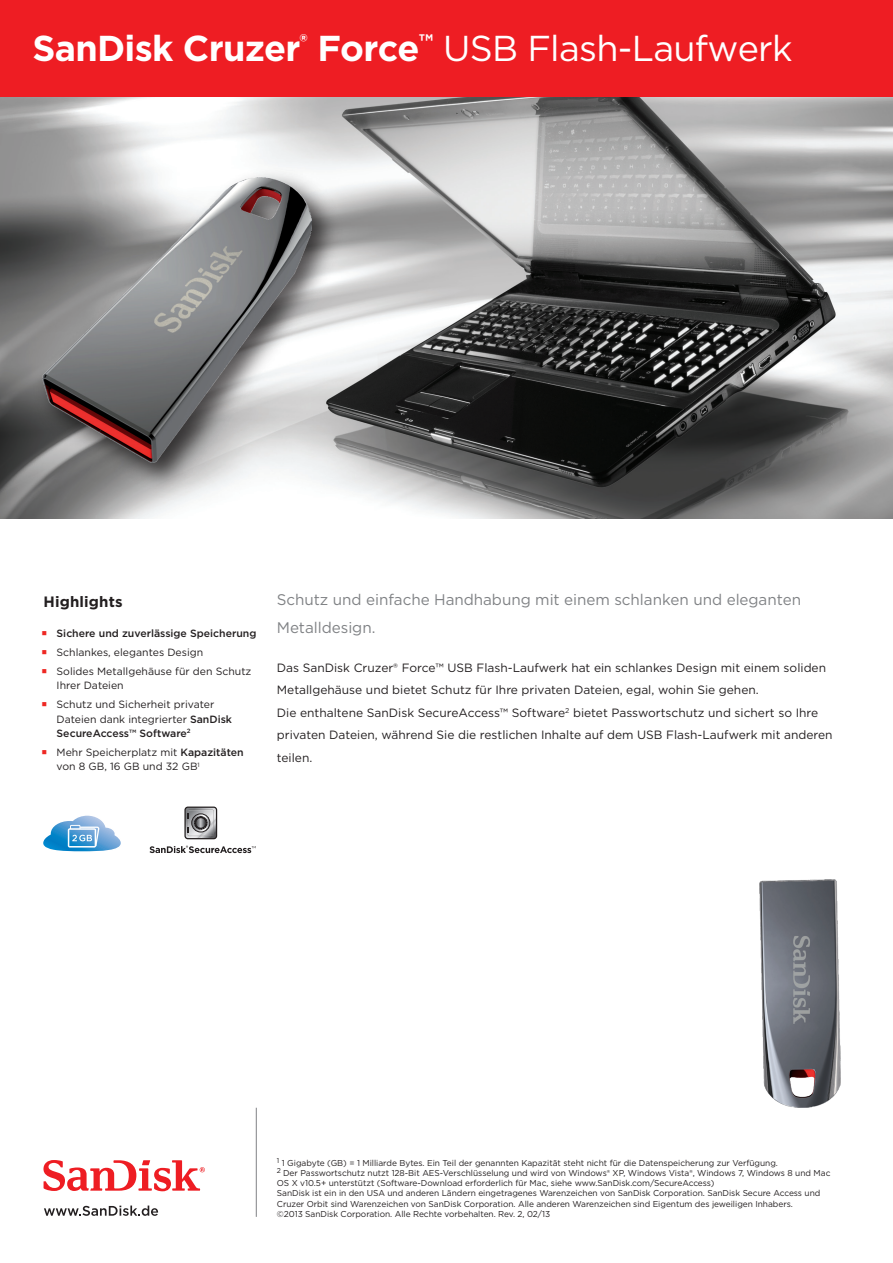
<style>
.page{position:relative;width:893px;height:1263px;background:#fff}
.page>*{position:absolute;margin:0;border:0;box-sizing:border-box;transform-origin:0 0}
.t1{font:700 36px "Gotham";letter-spacing:-.02em;color:#fff}
.t2{font:15.3px/27.8px "Gotham";letter-spacing:-.005em;color:#808285}
.t3{font:700 15px "Gotham";letter-spacing:.015em;color:#231f20}
.t4{font:12px/22.5px "Gotham";color:#231f20}
.t5{font:10.5px/14.4px "Gotham";color:#231f20}
.t6{font:500 10.5px "Gotham";color:#231f20}
.t7{font:8.55px/10.2px "Gotham";letter-spacing:-.005em;color:#231f20}
.s1{font-weight:400}
.s2{color:#ee2823}
.s3{font-weight:500}
</style>
<div class="page">
<img style="left:0;top:97px;width:893px;height:422px">
<svg style="left:43px;top:1160px;width:162px;height:31px"></svg>
<svg style="left:44px;top:1205px;width:114px;height:11px"></svg>
<div style="left:0;top:0;width:893px;height:97px;background:#ee1d23"></div>
<hr style="left:256px;top:1108px;width:1px;height:109px;background:#808285">
<svg style="left:43px;top:815px;width:78px;height:37px"></svg>
<div style="left:184px;top:806px;width:33px;height:33px;border:1px solid #231f20;border-radius:3px"></div>
<svg style="left:185px;top:807px;width:32px;height:32px"></svg>
<svg style="left:150px;top:845px;width:106px;height:8px"></svg>
<img style="left:759px;top:879px;width:81px;height:229px">
<img style="left:27px;top:162px;width:322px;height:339px">
<img style="left:42px;top:177px;width:270px;height:286px">
<h1 class="t1" style="left:33px;top:26px;width:761px">SanDisk Cruzer<sup>®</sup> Force<sup>™</sup> <span class="s1">USB Flash-Laufwerk</span></h1>
<h3 class="t3" style="left:43px;top:592px;width:81px">Highlights</h3>
<p class="t6" style="left:42px;top:626px;width:216px"><span class="s2">○</span> Sichere und zuverlässige Speicherung</p>
<p class="t5" style="left:42px;top:645px;width:163px"><span class="s2">○</span> Schlankes, elegantes Design</p>
<p class="t5" style="left:57px;top:664px;width:196px;text-indent:-15px"><span class="s2">○</span> Solides Metallgehäuse für den Schutz<br>Ihrer Dateien</p>
<p class="t5" style="left:57px;top:697px;width:177px;text-indent:-15px"><span class="s2">○</span> Schutz und Sicherheit privater<br>Dateien dank integrierter <span class="s3">SanDisk<br>SecureAccess™ Software</span><sup>2</sup></p>
<p class="t5" style="left:57px;top:745px;width:189px;text-indent:-15px"><span class="s2">○</span> Mehr Speicherplatz mit <span class="s3">Kapazitäten </span>von 8 GB, 16 GB und 32 GB<sup>1</sup></p>
<h2 class="t2" style="left:277px;top:586px;width:526px">Schutz und einfache Handhabung mit einem schlanken und eleganten<br>Metalldesign.</h2>
<p class="t4" style="left:277px;top:656px;width:557px">Das SanDisk Cruzer® Force™ USB Flash-Laufwerk hat ein schlankes Design mit einem soliden Metallgehäuse und bietet Schutz für Ihre privaten Dateien, egal, wohin Sie gehen.<br>Die enthaltene SanDisk SecureAccess™ Software<sup>2</sup> bietet Passwortschutz und sichert so Ihre privaten Dateien, während Sie die restlichen Inhalte auf dem USB Flash-Laufwerk mit anderen teilen.</p>
<p class="t7" style="left:277px;top:1157px;width:555px"><sup>1</sup> 1 Gigabyte (GB) = 1 Milliarde Bytes. Ein Teil der genannten Kapazität steht nicht für die Datenspeicherung zur Verfügung.<br><sup>2</sup> Der Passwortschutz nutzt 128-Bit AES-Verschlüsselung und wird von Windows® XP, Windows Vista®, Windows 7, Windows 8 und Mac OS X v10.5+ unterstützt (Software-Download erforderlich für Mac, siehe www.SanDisk.com/SecureAccess)<br>SanDisk ist ein in den USA und anderen Ländern eingetragenes Warenzeichen von SanDisk Corporation. SanDisk Secure Access und Cruzer Orbit sind Warenzeichen von SanDisk Corporation. Alle anderen Warenzeichen sind Eigentum des jeweiligen Inhabers.<br>©2013 SanDisk Corporation. Alle Rechte vorbehalten. Rev. 2, 02/13</p>
</div>
